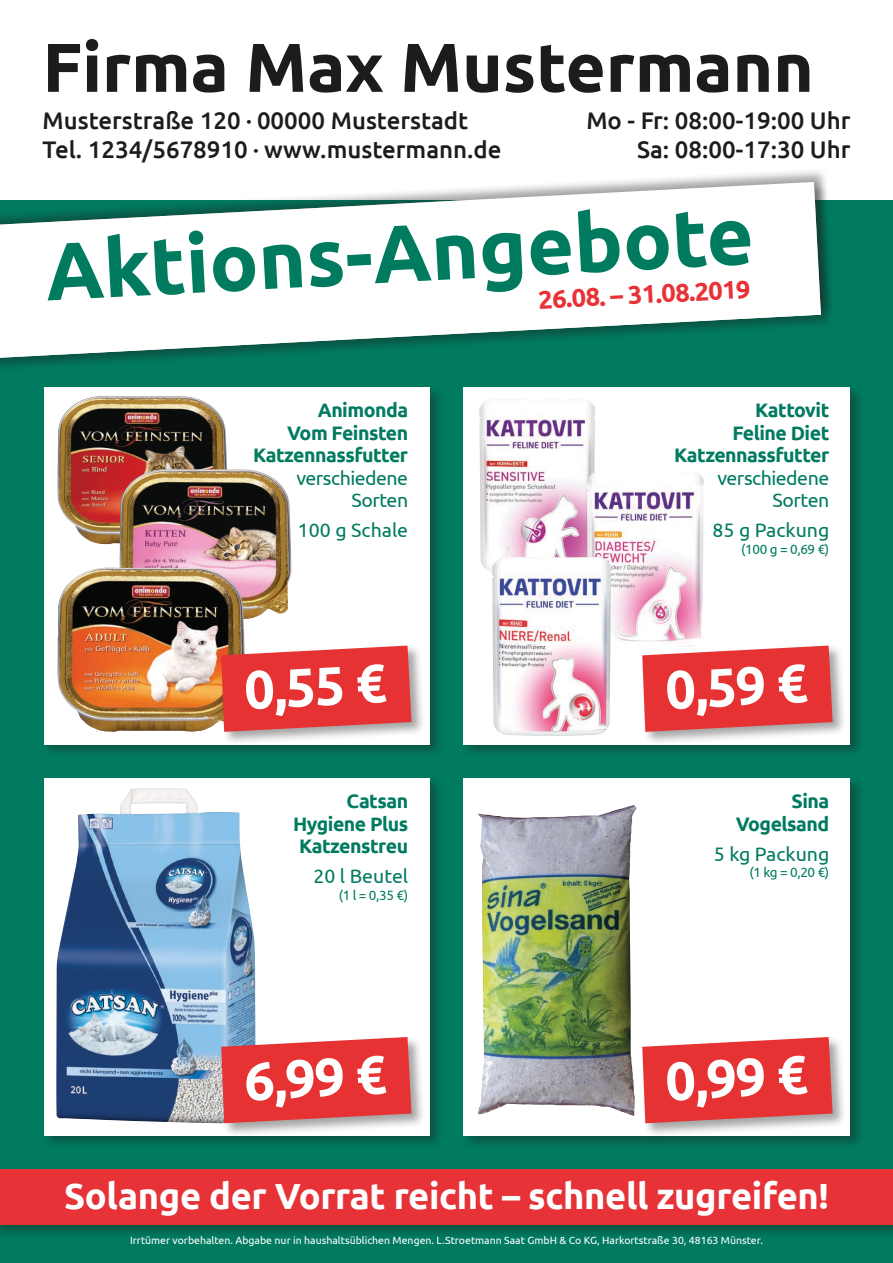
<style>
.page{position:relative;width:893px;height:1263px;background:#fff}
.page>*{position:absolute;margin:0;border:0;box-sizing:border-box;transform-origin:0 0}
.t1{font:700 81px "Ubuntu";color:#007b60}
.t2{font:700 69px "Ubuntu";color:#1c1c1b}
.t3{font:700 53.85px "Ubuntu";color:#fff}
.t4{font:700 36.3px "Ubuntu";letter-spacing:-.01em;color:#fff}
.t5{font:700 25.5px "Ubuntu";color:#e73237}
.t6{font:500 24px/28.8px "Ubuntu";color:#1c1c1b}
.t7{font:700 19.5px/22.5px "Ubuntu";letter-spacing:-.025em;color:#007b60;text-align:right}
.t8{font:19.5px "Ubuntu";color:#007b60}
.t9{font:19.5px/22.5px "Ubuntu";letter-spacing:-.025em;color:#007b60;text-align:right}
.t10{font:13.5px "Ubuntu";letter-spacing:-.025em;color:#007b60}
.t11{font:10.5px "Ubuntu";color:#fff}
</style>
<div class="page">
<div style="left:0;top:200px;width:893px;height:1063px;background:#007b60"></div>
<div style="left:0;top:1167px;width:893px;height:72px;background:#1c1c1b;opacity:.4"></div>
<div style="left:0;top:1169px;width:893px;height:56px;background:#e73237"></div>
<div style="left:0;top:168px;width:835px;height:195px;background:#1c1c1b;opacity:.4"></div>
<svg style="left:0;top:182px;width:821px;height:176px;fill:#fff"></svg>
<div style="left:41px;top:385px;width:403px;height:374px;background:#1c1c1b;opacity:.4"></div>
<img style="left:44px;top:387px;width:385px;height:357px">
<div style="left:461px;top:385px;width:404px;height:374px;background:#1c1c1b;opacity:.4"></div>
<div style="left:463px;top:387px;width:387px;height:357px;background:#fff"></div>
<div style="left:42px;top:776px;width:402px;height:373px;background:#1c1c1b;opacity:.4"></div>
<div style="left:44px;top:778px;width:385px;height:357px;background:#fff"></div>
<div style="left:461px;top:776px;width:404px;height:374px;background:#1c1c1b;opacity:.4"></div>
<div style="left:463px;top:778px;width:387px;height:357px;background:#fff"></div>
<div style="left:640px;top:1035px;width:206px;height:102px;background:#1c1c1b;opacity:.4"></div>
<svg style="left:642px;top:1037px;width:191px;height:86px;background:#e54748"></svg>
<img style="left:62px;top:396px;width:40px;height:21px">
<img style="left:124px;top:469px;width:40px;height:22px">
<img style="left:58px;top:567px;width:187px;height:165px">
<div style="left:219px;top:644px;width:206px;height:102px;background:#1c1c1b;opacity:.4"></div>
<svg style="left:221px;top:646px;width:190px;height:86px;background:#e34443"></svg>
<img style="left:479px;top:400px;width:116px;height:172px">
<img style="left:587px;top:471px;width:107px;height:172px">
<img style="left:492px;top:557px;width:119px;height:179px">
<div style="left:640px;top:644px;width:206px;height:102px;background:#1c1c1b;opacity:.4"></div>
<svg style="left:642px;top:646px;width:191px;height:86px;background:#e54748"></svg>
<img style="left:56px;top:788px;width:200px;height:335px">
<div style="left:219px;top:1035px;width:206px;height:102px;background:#1c1c1b;opacity:.4"></div>
<svg style="left:221px;top:1037px;width:190px;height:86px;background:#e24446"></svg>
<img style="left:478px;top:805px;width:159px;height:311px">
<h2 class="t2" style="left:43px;top:25px;width:773px">Firma Max Mustermann</h2>
<h3 class="t6" style="left:43px;top:105px;width:461px">Musterstraße 120 · 00000 Musterstadt<br>Tel. 1234/5678910 · www.mustermann.de</h3>
<h3 class="t6" style="left:586px;top:105px;width:266px;text-align:right">Mo - Fr: 08:00-19:00 Uhr<br>Sa: 08:00-17:30 Uhr</h3>
<h1 class="t1" style="left:43px;top:223px;width:710px;rotate:-3deg">Aktions-Angebote</h1>
<h3 class="t5" style="left:538px;top:284px;width:214px;rotate:-3deg">26.08. – 31.08.2019</h3>
<h3 class="t7" style="left:253px;top:398px;width:157px">Animonda<br>Vom Feinsten<br>Katzennassfutter</h3>
<h3 class="t9" style="left:296px;top:466px;width:113px">verschiedene<br>Sorten</h3>
<h3 class="t8" style="left:298px;top:518px;width:112px">100 g Schale</h3>
<h3 class="t7" style="left:674px;top:398px;width:157px">Kattovit<br>Feline Diet<br>Katzennassfutter</h3>
<h3 class="t9" style="left:717px;top:466px;width:113px">verschiedene<br>Sorten</h3>
<h3 class="t8" style="left:712px;top:518px;width:118px">85 g Packung</h3>
<p class="t10" style="left:741px;top:540px;width:90px">(100 g = 0,69 €)</p>
<h3 class="t3" style="left:243px;top:657px;width:143px;rotate:-3deg">0,55 €</h3>
<h3 class="t3" style="left:664px;top:657px;width:143px;rotate:-3deg">0,59 €</h3>
<h3 class="t7" style="left:293px;top:790px;width:117px">Catsan<br>Hygiene Plus<br>Katzenstreu</h3>
<h3 class="t8" style="left:313px;top:864px;width:96px">20 l Beutel</h3>
<p class="t10" style="left:339px;top:887px;width:71px">(1 l = 0,35 €)</p>
<h3 class="t3" style="left:243px;top:1049px;width:143px;rotate:-3deg">6,99 €</h3>
<h3 class="t7" style="left:736px;top:790px;width:95px">Sina<br>Vogelsand</h3>
<h3 class="t8" style="left:714px;top:842px;width:117px">5 kg Packung</h3>
<p class="t10" style="left:749px;top:864px;width:81px">(1 kg = 0,20 €)</p>
<h3 class="t3" style="left:664px;top:1049px;width:143px;rotate:-3deg">0,99 €</h3>
<h3 class="t4" style="left:64px;top:1174px;width:766px">Solange der Vorrat reicht – schnell zugreifen!</h3>
<p class="t11" style="left:130px;top:1234px;width:634px">Irrtümer vorbehalten. Abgabe nur in haushaltsüblichen Mengen. L.Stroetmann Saat GmbH &amp; Co KG, Harkortstraße 30, 48163 Münster.</p>
</div>
